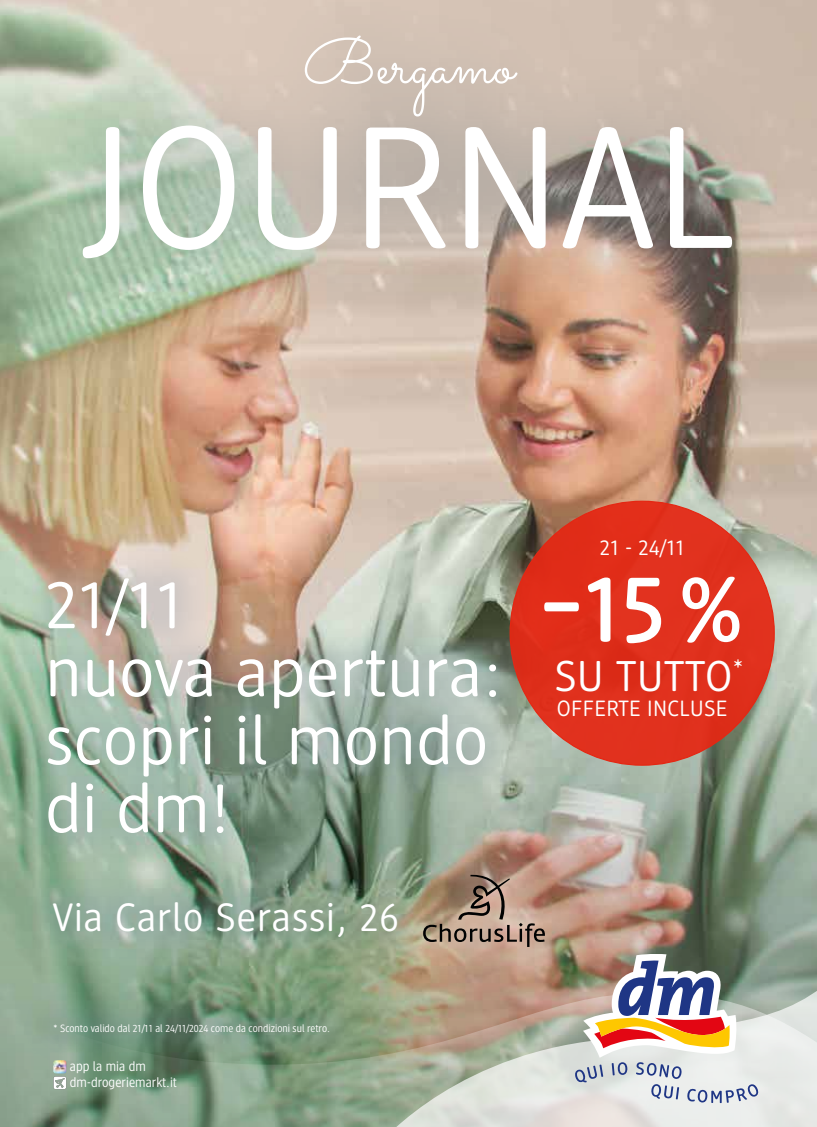
<style>
.page{position:relative;width:817px;height:1127px;background:#fff}
.page>*{position:absolute;margin:0;border:0;box-sizing:border-box;transform-origin:0 0}
.t1{font:172.05px "DM Brand 4.4";letter-spacing:.005em;color:#fff}
.t2{font:500 95.1px "DM Brand 4.4";color:#fff}
.t3{font:67.95px/67.9px "DM Brand 4.4";letter-spacing:.01em;color:#fff}
.t4{font:63.6px "Sacramento";color:#fff}
.t5{font:42.75px "DM Brand 4.4";letter-spacing:.015em;color:#fff}
.t6{font:39.3px "DM Brand 4.4";letter-spacing:.025em;color:#fff}
.t7{font:22.05px "DM Brand 4.4";letter-spacing:.015em;color:#fff}
.t8{font:21.6px "DM Brand 4.4";color:#fff}
.t9{font:13.35px/16px "DM Intelligence 4.4";letter-spacing:.005em;color:#fff}
.t10{font:10.5px "DM Intelligence 4.4";color:#fff}
</style>
<div class="page">
<img style="left:0;top:0;width:816px;height:641px">
<img style="left:0;top:641px;width:816px;height:332px">
<div style="left:510px;top:501px;width:264px;height:264px;background:#e1301d;border-radius:50%"></div>
<svg style="left:0;top:973px;width:816px;height:154px;background:#bbbead"></svg>
<svg style="left:575px;top:954px;width:183px;height:149px"></svg>
<div style="left:0;top:990px;width:362px;height:137px;background:#738ba3;opacity:.2"></div>
<svg style="left:53px;top:1060px;width:13px;height:29px"></svg>
<div style="left:16px;top:0;width:783px;height:328px;background:#5d6b71;opacity:.75"></div>
<div style="left:16px;top:547px;width:511px;height:421px;background:#738ba3;opacity:.2"></div>
<div style="left:388px;top:840px;width:191px;height:142px;background:#fff;opacity:.47"></div>
<svg style="left:423px;top:873px;width:122px;height:74px;background:#a28775"></svg>
<h3 class="t4" style="left:303px;top:24px;width:212px">Bergamo</h3>
<h1 class="t1" style="left:82px;top:79px;width:654px">JOURNAL</h1>
<h3 class="t3" style="left:45px;top:569px;width:458px">21/11<br>nuova apertura: scopri il mondo di dm!</h3>
<h3 class="t6" style="left:53px;top:892px;width:347px">Via Carlo Serassi, 26</h3>
<p class="t10" style="left:54px;top:1021px;width:278px">* Sconto valido dal 21/11 al 24/11/2024 come da condizioni sul retro.</p>
<p class="t9" style="left:70px;top:1058px;width:109px">app la mia dm dm-drogeriemarkt.it</p>
<h3 class="t8" style="left:599px;top:534px;width:86px">21 - 24/11</h3>
<h2 class="t2" style="left:538px;top:548px;width:207px">–15 %</h2>
<h3 class="t5" style="left:554px;top:649px;width:190px">SU TUTTO<sup>*</sup></h3>
<h3 class="t7" style="left:557px;top:695px;width:172px">OFFERTE INCLUSE</h3>
</div>
